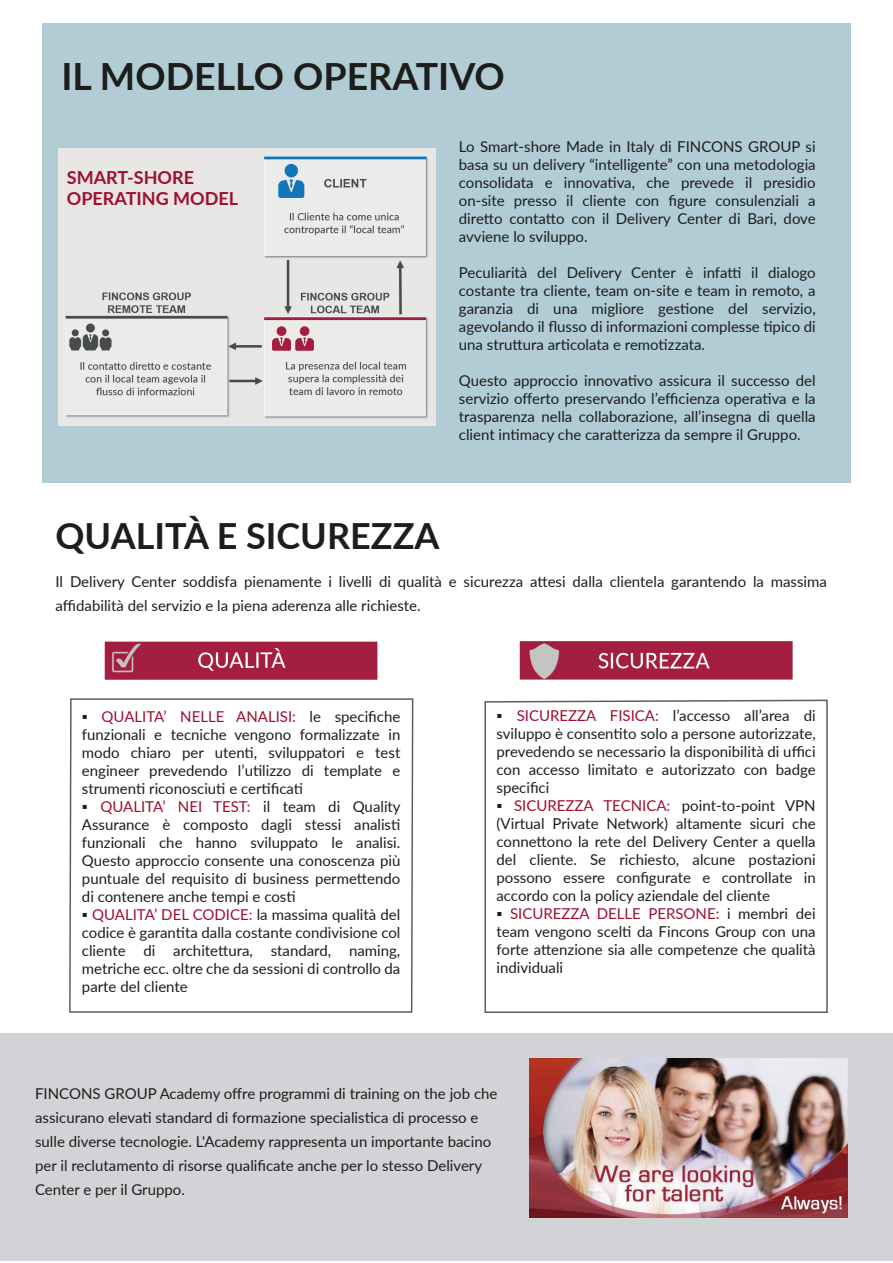
<style>
.page{position:relative;width:893px;height:1263px;background:#fff}
.page>*{position:absolute;margin:0;border:0;box-sizing:border-box;transform-origin:0 0}
.t1{font:700 37.5px "Lato";color:#1d1d1b}
.t2{font:700 36px "Lato";color:#1d1d1b}
.t3{font:700 18px/21.6px "Lato";color:#a10e2f}
.t4{font:15px/18px "Lato";color:#1d1d1b;text-align:justify}
.s1{color:#a10e2f}
</style>
<div class="page">
<div style="left:42px;top:23px;width:808px;height:460px;background:#b1ccd5"></div>
<img style="left:520px;top:641px;width:272px;height:38px">
<img style="left:104px;top:641px;width:274px;height:38px">
<svg style="left:484px;top:699px;width:344px;height:314px"></svg>
<svg style="left:69px;top:698px;width:345px;height:315px"></svg>
<div style="left:0;top:1033px;width:893px;height:228px;background:#d2d3d6"></div>
<img style="left:530px;top:1058px;width:318px;height:159px">
<img style="left:59px;top:149px;width:377px;height:276px">
<h1 class="t1" style="left:61px;top:49px;width:445px">IL MODELLO OPERATIVO</h1>
<p class="t3" style="left:67px;top:166px;width:173px">SMART-SHORE<br>OPERATING MODEL</p>
<p class="t4" style="left:459px;top:136px;width:358px">Lo Smart-shore Made in Italy di FINCONS GROUP si basa su un delivery “intelligente” con una metodologia consolidata e innovativa, che prevede il presidio on-site presso il cliente con figure consulenziali a diretto contatto con il Delivery Center di Bari, dove avviene lo sviluppo.</p>
<p class="t4" style="left:459px;top:262px;width:358px">Peculiarità del Delivery Center è infatti il dialogo costante tra cliente, team on-site e team in remoto, a garanzia di una migliore gestione del servizio, agevolando il flusso di informazioni complesse tipico di una struttura articolata e remotizzata.</p>
<p class="t4" style="left:459px;top:370px;width:358px">Questo approccio innovativo assicura il successo del servizio offerto preservando l’efficienza operativa e la trasparenza nella collaborazione, all’insegna di quella client intimacy che caratterizza da sempre il Gruppo.</p>
<h2 class="t2" style="left:56px;top:509px;width:385px">QUALITÀ E SICUREZZA</h2>
<p class="t4" style="left:56px;top:569px;width:773px;line-height:24px">Il Delivery Center soddisfa pienamente i livelli di qualità e sicurezza attesi dalla clientela garantendo la massima affidabilità del servizio e la piena aderenza alle richieste.</p>
<p class="t4" style="left:82px;top:707px;width:320px">▪ <span class="s1">QUALITA’ NELLE ANALISI:</span> le specifiche funzionali e tecniche vengono formalizzate in modo chiaro per utenti, sviluppatori e test engineer prevedendo l’utilizzo di template e strumenti riconosciuti e certificati</p>
<p class="t4" style="left:82px;top:797px;width:320px">▪ <span class="s1">QUALITA’ NEI TEST:</span> il team di Quality Assurance è composto dagli stessi analisti funzionali che hanno sviluppato le analisi.<br>Questo approccio consente una conoscenza più puntuale del requisito di business permettendo di contenere anche tempi e costi</p>
<p class="t4" style="left:82px;top:905px;width:320px">▪ <span class="s1">QUALITA’ DEL CODICE:</span> la massima qualità del codice è garantita dalla costante condivisione col cliente di architettura, standard, naming, metriche ecc. oltre che da sessioni di controllo da parte del cliente</p>
<p class="t4" style="left:496px;top:705px;width:321px">▪ <span class="s1">SICUREZZA FISICA:</span> l’accesso all’area di sviluppo è consentito solo a persone autorizzate, prevedendo se necessario la disponibilità di uffici con accesso limitato e autorizzato con badge specifici</p>
<p class="t4" style="left:496px;top:795px;width:321px">▪ <span class="s1">SICUREZZA TECNICA:</span> point-to-point VPN (Virtual Private Network) altamente sicuri che connettono la rete del Delivery Center a quella del cliente. Se richiesto, alcune postazioni possono essere configurate e controllate in accordo con la policy aziendale del cliente</p>
<p class="t4" style="left:496px;top:903px;width:321px">▪ <span class="s1">SICUREZZA DELLE PERSONE:</span> i membri dei team vengono scelti da Fincons Group con una forte attenzione sia alle competenze che qualità individuali</p>
<p class="t4" style="left:35px;top:1081px;width:464px;line-height:24px;text-align:left">FINCONS GROUP Academy offre programmi di training on the job che assicurano elevati standard di formazione specialistica di processo e sulle diverse tecnologie. L'Academy rappresenta un importante bacino per il reclutamento di risorse qualificate anche per lo stesso Delivery Center e per il Gruppo.</p>
</div>
